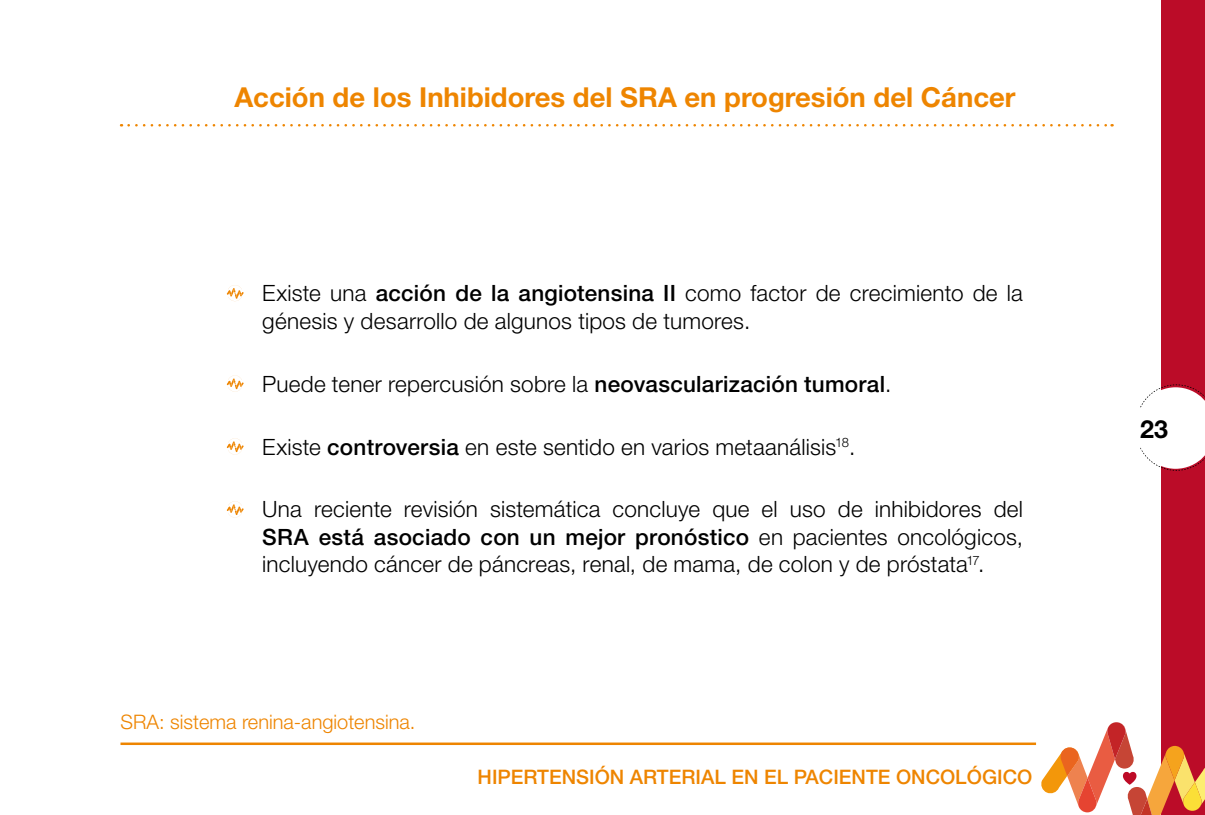
<style>
.page{position:relative;width:1205px;height:815px;background:#fff}
.page>*{position:absolute;margin:0;border:0;box-sizing:border-box;transform-origin:0 0}
.t1{font:700 27.5px "Helvetica Neue";color:#ee8500}
.t2{font:700 25px "Helvetica Neue";color:#000}
.t3{font:300 22.5px/27.5px "Helvetica Neue";letter-spacing:.01em;color:#000}
.t4{font:500 20px "Helvetica Neue";color:#ee8500}
.t5{font:300 20px "Helvetica Neue";color:#ee8500}
.s1{font-weight:500}
</style>
<div class="page">
<div style="left:1161px;top:0;width:44px;height:815px;background:#bb0c28"></div>
<svg style="left:1140px;top:384px;width:65px;height:87px"></svg>
<svg style="left:1041px;top:722px;width:164px;height:93px"></svg>
<hr style="left:120px;top:742px;width:916px;height:3px;background:#ee8500">
<svg style="left:129px;top:124px;width:983px;height:3px"></svg>
<svg style="left:227px;top:285px;width:17px;height:16px"></svg>
<svg style="left:227px;top:375px;width:17px;height:17px"></svg>
<svg style="left:227px;top:438px;width:17px;height:17px"></svg>
<svg style="left:227px;top:501px;width:17px;height:16px"></svg>
<p class="t1" style="left:234px;top:80px;width:783px">Acción de los Inhibidores del SRA en progresión del Cáncer</p>
<p class="t3" style="left:262px;top:279px;width:762px">Existe una <span class="s1">acción de la angiotensina II</span> como factor de crecimiento de la génesis y desarrollo de algunos tipos de tumores.</p>
<p class="t3" style="left:262px;top:369px;width:630px">Puede tener repercusión sobre la <span class="s1">neovascularización tumoral</span>.</p>
<p class="t3" style="left:262px;top:432px;width:595px">Existe <span class="s1">controversia</span> en este sentido en varios metaanálisis<sup>18</sup>.</p>
<p class="t3" style="left:262px;top:495px;width:762px;text-align:justify">Una reciente revisión sistemática concluye que el uso de inhibidores del <span class="s1">SRA está asociado con un mejor pronóstico</span> en pacientes oncológicos, incluyendo cáncer de páncreas, renal, de mama, de colon y de próstata<sup>17</sup>.</p>
<p class="t5" style="left:120px;top:709px;width:296px">SRA: sistema renina-angiotensina.</p>
<p class="t4" style="left:478px;top:764px;width:556px">HIPERTENSIÓN ARTERIAL EN EL PACIENTE ONCOLÓGICO</p>
<p class="t2" style="left:1140px;top:413px;width:29px">23</p>
</div>
